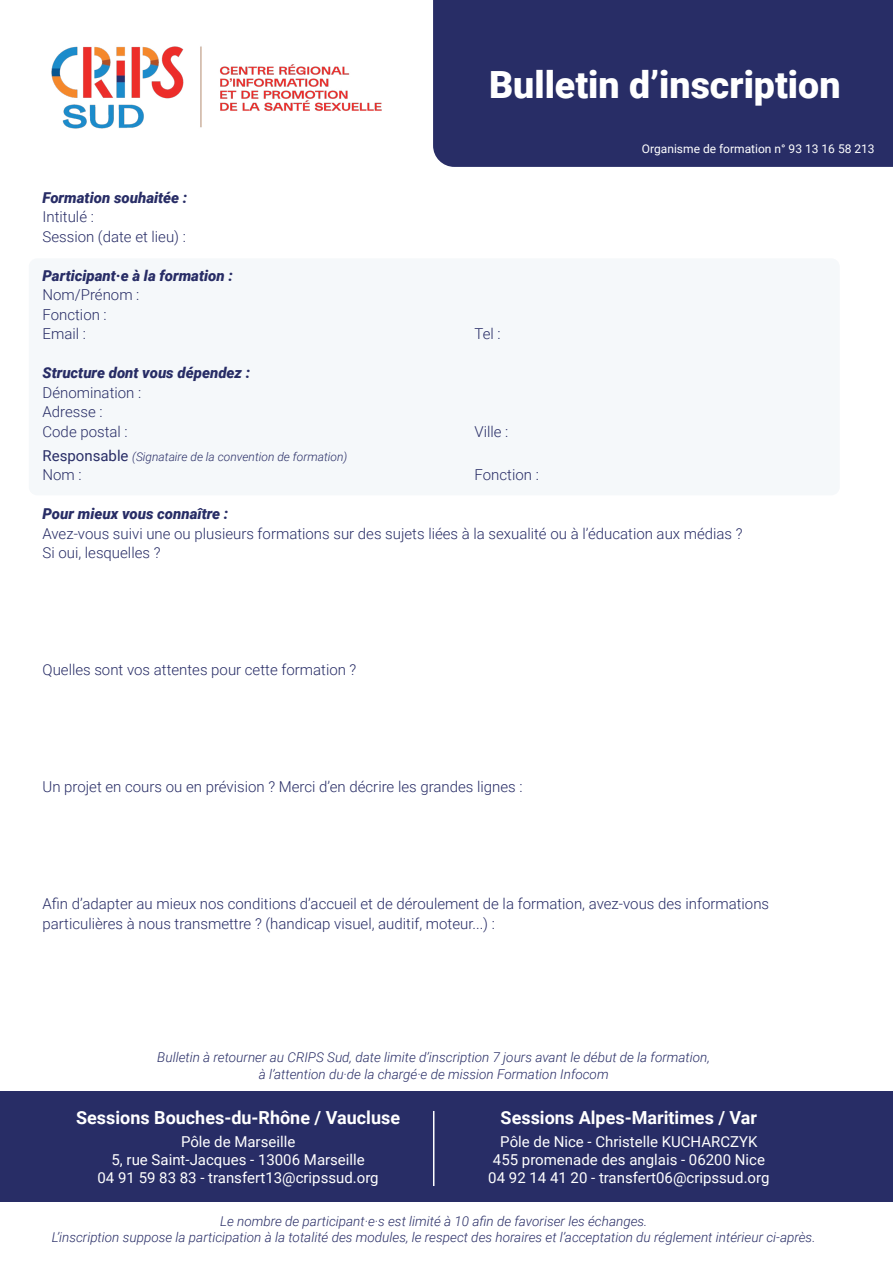
<style>
.page{position:relative;width:893px;height:1263px;background:#fff}
.page>*{position:absolute;margin:0;border:0;box-sizing:border-box;transform-origin:0 0}
.t1{font:900 37.5px "Roboto";color:#fff}
.t2{font:700 18px "Roboto";color:#fff}
.t3{font:300 15px/19.5px "Roboto";color:#282d66}
.t4{font:15px/18px "Roboto";color:#fff;text-align:center}
.t5{font:italic 900 15px "Roboto";color:#282d66}
.t6{font:italic 300 13.5px/16.5px "Roboto";color:#282d66;text-align:center}
.t7{font:italic 300 12px "Roboto";color:#282d66}
.t8{font:12px "Roboto";color:#fff}
.s1{font-weight:400;font-style:normal;font-size:15px}
</style>
<div class="page">
<div style="left:0;top:1091px;width:893px;height:111px;background:#282d66"></div>
<div style="left:29px;top:258px;width:811px;height:237px;background:#f5f8fa;border-radius:9px"></div>
<div style="left:433px;top:0;width:460px;height:167px;background:#282d66"></div>
<img style="left:51px;top:46px;width:331px;height:83px">
<hr style="left:433px;top:1111px;width:1px;height:75px;background:#fff">
<p class="t5" style="left:43px;top:187px;width:146px">Formation souhaitée :</p>
<p class="t3" style="left:43px;top:207px;width:145px">Intitulé :<br>Session (date et lieu) :</p>
<p class="t5" style="left:43px;top:265px;width:192px">Participant·e à la formation :</p>
<p class="t3" style="left:43px;top:285px;width:98px">Nom/Prénom :<br>Fonction :<br>Email :</p>
<p class="t5" style="left:43px;top:362px;width:209px">Structure dont vous dépendez :</p>
<p class="t3" style="left:43px;top:382px;width:100px">Dénomination :<br>Adresse :<br>Code postal :</p>
<h1 class="t1" style="left:489px;top:58px;width:353px">Bulletin d’inscription</h1>
<p class="t8" style="left:642px;top:141px;width:234px">Organisme de formation n° 93 13 16 58 213</p>
<p class="t3" style="left:475px;top:324px;width:28px">Tel :</p>
<p class="t3" style="left:475px;top:421px;width:35px">Ville :</p>
<p class="t7" style="left:43px;top:448px;width:306px"><span class="s1">Responsable</span> (Signataire de la convention de formation)</p>
<p class="t3" style="left:43px;top:464px;width:41px">Nom :</p>
<p class="t3" style="left:475px;top:464px;width:66px">Fonction :</p>
<p class="t5" style="left:43px;top:503px;width:187px">Pour mieux vous connaître :</p>
<p class="t3" style="left:43px;top:523px;width:702px">Avez-vous suivi une ou plusieurs formations sur des sujets liées à la sexualité ou à l’éducation aux médias ?<br>Si oui, lesquelles ?</p>
<p class="t3" style="left:43px;top:659px;width:315px">Quelles sont vos attentes pour cette formation ?</p>
<p class="t3" style="left:43px;top:776px;width:481px">Un projet en cours ou en prévision ? Merci d’en décrire les grandes lignes :</p>
<p class="t3" style="left:43px;top:893px;width:728px">Afin d’adapter au mieux nos conditions d’accueil et de déroulement de la formation, avez-vous des informations particulières à nous transmettre ? (handicap visuel, auditif, moteur...) :</p>
<p class="t6" style="left:157px;top:1049px;width:554px">Bulletin à retourner au CRIPS Sud, date limite d’inscription 7 jours avant le début de la formation, à l’attention du·de la chargé·e de mission Formation Infocom</p>
<p class="t2" style="left:501px;top:1105px;width:258px">Sessions Alpes-Maritimes / Var</p>
<p class="t4" style="left:488px;top:1132px;width:283px">Pôle de Nice - Christelle KUCHARCZYK<br>455 promenade des anglais - 06200 Nice<br>04 92 14 41 20 - transfert06@cripssud.org</p>
<p class="t6" style="left:52px;top:1212px;width:765px">Le nombre de participant·e·s est limité à 10 afin de favoriser les échanges.<br>L’inscription suppose la participation à la totalité des modules, le respect des horaires et l’acceptation du réglement intérieur ci-après.</p>
<p class="t2" style="left:76px;top:1105px;width:325px">Sessions Bouches-du-Rhône / Vaucluse</p>
<p class="t4" style="left:98px;top:1132px;width:283px">Pôle de Marseille<br>5, rue Saint-Jacques - 13006 Marseille<br>04 91 59 83 83 - transfert13@cripssud.org</p>
</div>
